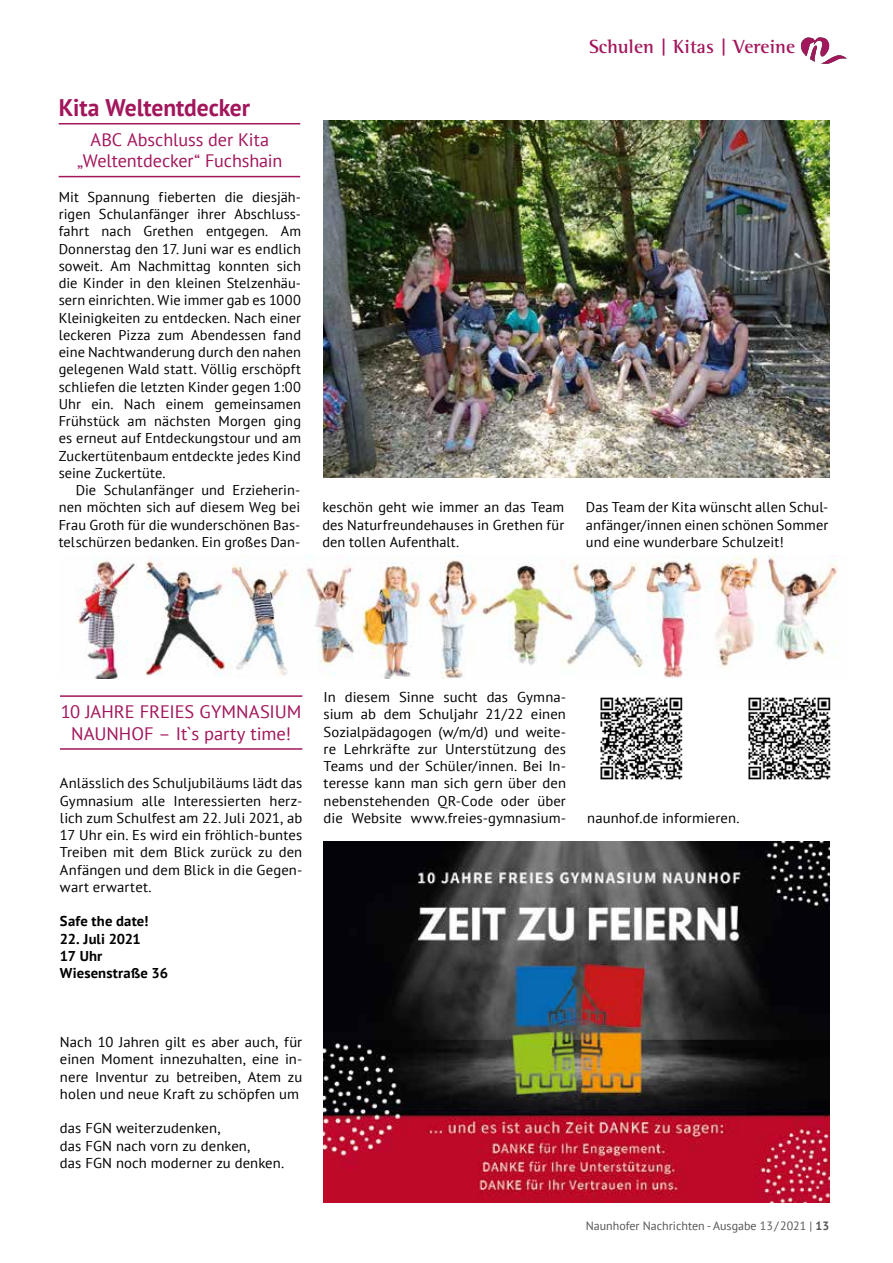
<style>
.page{position:relative;width:893px;height:1263px;background:#fff}
.page>*{position:absolute;margin:0;border:0;box-sizing:border-box;transform-origin:0 0}
.t1{font:700 24px "PT Sans";letter-spacing:-.005em;color:#a2165b}
.t2{font:700 19.5px "Rotis Semi Serif";letter-spacing:.005em;color:#a2165b}
.t3{font:18px/21.6px "PT Sans";letter-spacing:-.005em;color:#a2165b;text-align:center}
.t4{font:14.25px/17.2px "PT Sans";letter-spacing:.005em;color:#000;text-align:justify}
.t5{font:700 14.25px/17.2px "PT Sans";letter-spacing:.01em;color:#000}
.t6{font:12px "PT Sans";color:#565655}
.s1{font-weight:700}
</style>
<div class="page">
<svg style="left:801px;top:37px;width:46px;height:27px"></svg>
<hr style="left:59px;top:123px;width:241px;height:1px;background:#a2165b">
<hr style="left:59px;top:176px;width:241px;height:1px;background:#a2165b">
<img style="left:323px;top:121px;width:506px;height:357px">
<hr style="left:60px;top:695px;width:242px;height:2px;background:#a2165b">
<hr style="left:60px;top:748px;width:242px;height:2px;background:#a2165b">
<img style="left:324px;top:841px;width:506px;height:362px">
<img style="left:600px;top:697px;width:83px;height:83px">
<img style="left:748px;top:697px;width:83px;height:83px">
<img style="left:76px;top:556px;width:762px;height:123px">
<h1 class="t1" style="left:59px;top:91px;width:193px">Kita Weltentdecker</h1>
<p class="t3" style="left:77px;top:128px;width:207px">ABC Abschluss der Kita „Weltentdecker“ Fuchshain</p>
<p class="t4" style="left:59px;top:188px;width:244px">Mit Spannung fieberten die diesjäh&shy;rigen Schulanfänger ihrer Abschluss&shy;fahrt nach Grethen entgegen. Am Donnerstag den 17. Juni war es endlich soweit. Am Nachmittag konnten sich die Kinder in den kleinen Stelzenhäu&shy;sern einrichten. Wie immer gab es 1000<br>Kleinigkeiten zu entdecken. Nach einer leckeren Pizza zum Abendessen fand eine Nachtwanderung durch den nahen gelegenen Wald statt. Völlig erschöpft schliefen die letzten Kinder gegen 1:00<br>Uhr ein. Nach einem gemeinsamen Frühstück am nächsten Morgen ging es erneut auf Entdeckungstour und am Zuckertütenbaum entdeckte jedes Kind seine Zuckertüte.</p>
<p class="t4" style="left:59px;top:481px;width:243px;text-indent:17px">Die Schulanfänger und Erzieherin&shy;nen möchten sich auf diesem Weg bei Frau Groth für die wunderschönen Bas&shy;telschürzen bedanken. Ein großes Dan-</p>
<h2 class="t2" style="left:589px;top:35px;width:208px">Schulen | Kitas | Vereine</h2>
<p class="t4" style="left:322px;top:498px;width:243px">keschön geht wie immer an das Team des Naturfreundehauses in Grethen für den tollen Aufenthalt.</p>
<p class="t4" style="left:586px;top:498px;width:244px">Das Team der Kita wünscht allen Schul&shy;anfänger/innen einen schönen Sommer und eine wunderbare Schulzeit!</p>
<p class="t3" style="left:61px;top:700px;width:242px">10 JAHRE FREIES GYMNASIUM<br>NAUNHOF – It`s party time!</p>
<p class="t4" style="left:60px;top:774px;width:244px">Anlässlich des Schuljubiläums lädt das Gymnasium alle Interessierten herz&shy;lich zum Schulfest am 22. Juli 2021, ab 17 Uhr ein. Es wird ein fröhlich-buntes Treiben mit dem Blick zurück zu den Anfängen und dem Blick in die Gegen&shy;wart erwartet.</p>
<p class="t5" style="left:60px;top:912px;width:90px">Safe the date!</p>
<p class="t5" style="left:60px;top:930px;width:110px">22. Juli 2021<br>17 Uhr<br>Wiesenstraße 36</p>
<p class="t4" style="left:324px;top:688px;width:244px">In diesem Sinne sucht das Gymna&shy;sium ab dem Schuljahr 21/22 einen Sozialpädagogen (w/m/d) und weite&shy;re Lehrkräfte zur Unterstützung des Teams und der Schüler/innen. Bei In&shy;teresse kann man sich gern über den nebenstehenden QR-Code oder über die Website www.freies-gymnasium-</p>
<p class="t4" style="left:587px;top:809px;width:154px">naunhof.de informieren.</p>
<p class="t4" style="left:60px;top:1033px;width:244px">Nach 10 Jahren gilt es aber auch, für einen Moment innezuhalten, eine in&shy;nere Inventur zu betreiben, Atem zu holen und neue Kraft zu schöpfen um</p>
<p class="t4" style="left:60px;top:1119px;width:226px;text-align:left">das FGN weiterzudenken,<br>das FGN nach vorn zu denken,<br>das FGN noch moderner zu denken.</p>
<p class="t6" style="left:586px;top:1218px;width:245px">Naunhofer Nachrichten - Ausgabe 13/2021 | <span class="s1">13</span></p>
</div>
